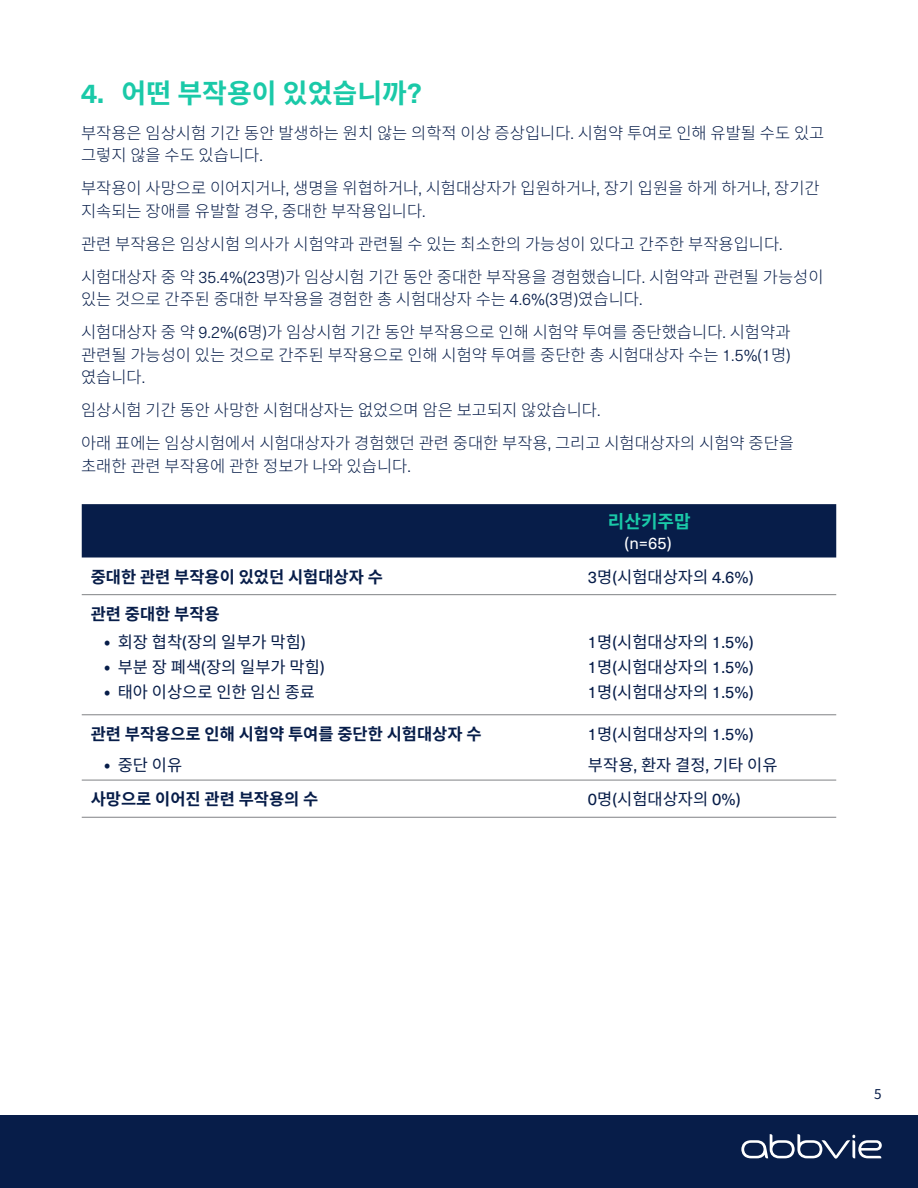
<style>
.page{position:relative;width:918px;height:1188px;background:#fff}
.page>*{position:absolute;margin:0;border:0;box-sizing:border-box;transform-origin:0 0}
.t1{font:700 27px "Noto Sans CJ Kkr";color:#1ac9a8}
.t2{font:700 18px "Noto Sans CJ Kkr";color:#1ac9a8}
.t3{font:300 16.5px/22.5px "Noto Sans CJ Kkr";color:#071d49}
.t4{font:16.5px "Noto Sans CJ Kkr";color:#071d49}
.t5{font:16.5px "Neue Haas Unica Pro";color:#071d49}
.t6{font:700 16.5px "Noto Sans CJ Kkr";color:#071d49}
.t7{font:16.5px "Neue Haas Unica Pro";color:#fff}
.t8{font:13.5px "Noto Sans CJ Kkr";color:#071d49}
.s1{font-family:"Neue Haas Unica Pro"}
.s2{font-family:"Noto Sans CJ Kkr"}
.s3{font-weight:700}
</style>
<div class="page">
<div style="left:0;top:1115px;width:918px;height:73px;background:#071d49"></div>
<div style="left:82px;top:504px;width:754px;height:54px;background:#071d49"></div>
<hr style="left:82px;top:594px;width:497px;height:1px;background:#808285">
<hr style="left:579px;top:594px;width:257px;height:1px;background:#808285">
<hr style="left:82px;top:714px;width:497px;height:1px;background:#808285">
<hr style="left:579px;top:714px;width:257px;height:1px;background:#808285">
<hr style="left:82px;top:780px;width:497px;height:1px;background:#808285">
<hr style="left:579px;top:780px;width:257px;height:1px;background:#808285">
<hr style="left:82px;top:817px;width:497px;height:1px;background:#808285">
<hr style="left:579px;top:817px;width:257px;height:1px;background:#808285">
<svg style="left:741px;top:1134px;width:141px;height:25px"></svg>
<h1 class="t1" style="left:81px;top:77px;width:342px"><span class="s1">4.</span> 어떤 부작용이 있었습니까<span class="s1">?</span></h1>
<p class="t3" style="left:81px;top:122px;width:745px">부작용은 임상시험 기간 동안 발생하는 원치 않는 의학적 이상 증상입니다<span class="s1">.</span> 시험약 투여로 인해 유발될 수도 있고 그렇지 않을 수도 있습니다<span class="s1">.</span></p>
<p class="t3" style="left:81px;top:177px;width:740px">부작용이 사망으로 이어지거나<span class="s1">,</span> 생명을 위협하거나<span class="s1">,</span> 시험대상자가 입원하거나<span class="s1">,</span> 장기 입원을 하게 하거나<span class="s1">,</span> 장기간 지속되는 장애를 유발할 경우<span class="s1">,</span> 중대한 부작용입니다<span class="s1">.</span></p>
<p class="t3" style="left:81px;top:227px;width:744px;line-height:33px">관련 부작용은 임상시험 의사가 시험약과 관련될 수 있는 최소한의 가능성이 있다고 간주한 부작용입니다<span class="s1">. </span>시험대상자 중 약 <span class="s1">35.4%(23</span>명<span class="s1">)</span>가 임상시험 기간 동안 중대한 부작용을 경험했습니다<span class="s1">.</span> 시험약과 관련될 가능성이</p>
<p class="t3" style="left:81px;top:283px;width:711px;line-height:33px">있는 것으로 간주된 중대한 부작용을 경험한 총 시험대상자 수는 <span class="s1">4.6%(3</span>명<span class="s1">)</span>였습니다<span class="s1">.<br></span>시험대상자 중 약 <span class="s1">9.2%(6</span>명<span class="s1">)</span>가 임상시험 기간 동안 부작용으로 인해 시험약 투여를 중단했습니다<span class="s1">.</span> 시험약과</p>
<p class="t3" style="left:81px;top:344px;width:711px">관련될 가능성이 있는 것으로 간주된 부작용으로 인해 시험약 투여를 중단한 총 시험대상자 수는 <span class="s1">1.5%(1</span>명<span class="s1">) </span>였습니다<span class="s1">.</span></p>
<p class="t3" style="left:81px;top:394px;width:715px;line-height:33px">임상시험 기간 동안 사망한 시험대상자는 없었으며 암은 보고되지 않았습니다<span class="s1">.<br></span>아래 표에는 임상시험에서 시험대상자가 경험했던 관련 중대한 부작용<span class="s1">,</span> 그리고 시험대상자의 시험약 중단을</p>
<p class="t3" style="left:81px;top:455px;width:331px">초래한 관련 부작용에 관한 정보가 나와 있습니다<span class="s1">.</span></p>
<p class="t2" style="left:608px;top:511px;width:84px">리산키주맙</p>
<p class="t7" style="left:625px;top:533px;width:49px">(n=65)</p>
<p class="t6" style="left:91px;top:567px;width:294px">중대한 관련 부작용이 있었던 시험대상자 수</p>
<p class="t5" style="left:588px;top:567px;width:167px">3<span class="s2">명</span>(<span class="s2">시험대상자의</span> 4.6%)</p>
<p class="t6" style="left:91px;top:605px;width:131px">관련 중대한 부작용</p>
<p class="t4" style="left:104px;top:633px;width:203px"><span class="s3">•</span> 회장 협착<span class="s1">(</span>장의 일부가 막힘<span class="s1">)</span></p>
<p class="t5" style="left:588px;top:632px;width:167px">1<span class="s2">명</span>(<span class="s2">시험대상자의</span> 1.5%)</p>
<p class="t4" style="left:104px;top:658px;width:222px"><span class="s3">•</span> 부분 장 폐색<span class="s1">(</span>장의 일부가 막힘<span class="s1">)</span></p>
<p class="t5" style="left:588px;top:657px;width:167px">1<span class="s2">명</span>(<span class="s2">시험대상자의</span> 1.5%)</p>
<p class="t4" style="left:104px;top:683px;width:212px"><span class="s3">•</span> 태아 이상으로 인한 임신 종료</p>
<p class="t5" style="left:588px;top:683px;width:167px">1<span class="s2">명</span>(<span class="s2">시험대상자의</span> 1.5%)</p>
<p class="t6" style="left:91px;top:725px;width:392px">관련 부작용으로 인해 시험약 투여를 중단한 시험대상자 수</p>
<p class="t5" style="left:588px;top:724px;width:167px">1<span class="s2">명</span>(<span class="s2">시험대상자의</span> 1.5%)</p>
<p class="t4" style="left:104px;top:756px;width:80px"><span class="s3">•</span> 중단 이유</p>
<p class="t4" style="left:588px;top:756px;width:191px">부작용<span class="s1">,</span> 환자 결정<span class="s1">,</span> 기타 이유</p>
<p class="t6" style="left:91px;top:790px;width:229px">사망으로 이어진 관련 부작용의 수</p>
<p class="t4" style="left:588px;top:790px;width:154px"><span class="s1">0</span>명<span class="s1">(</span>시험대상자의 <span class="s1">0%)</span></p>
<p class="t8" style="left:874px;top:1087px;width:9px">5</p>
</div>
